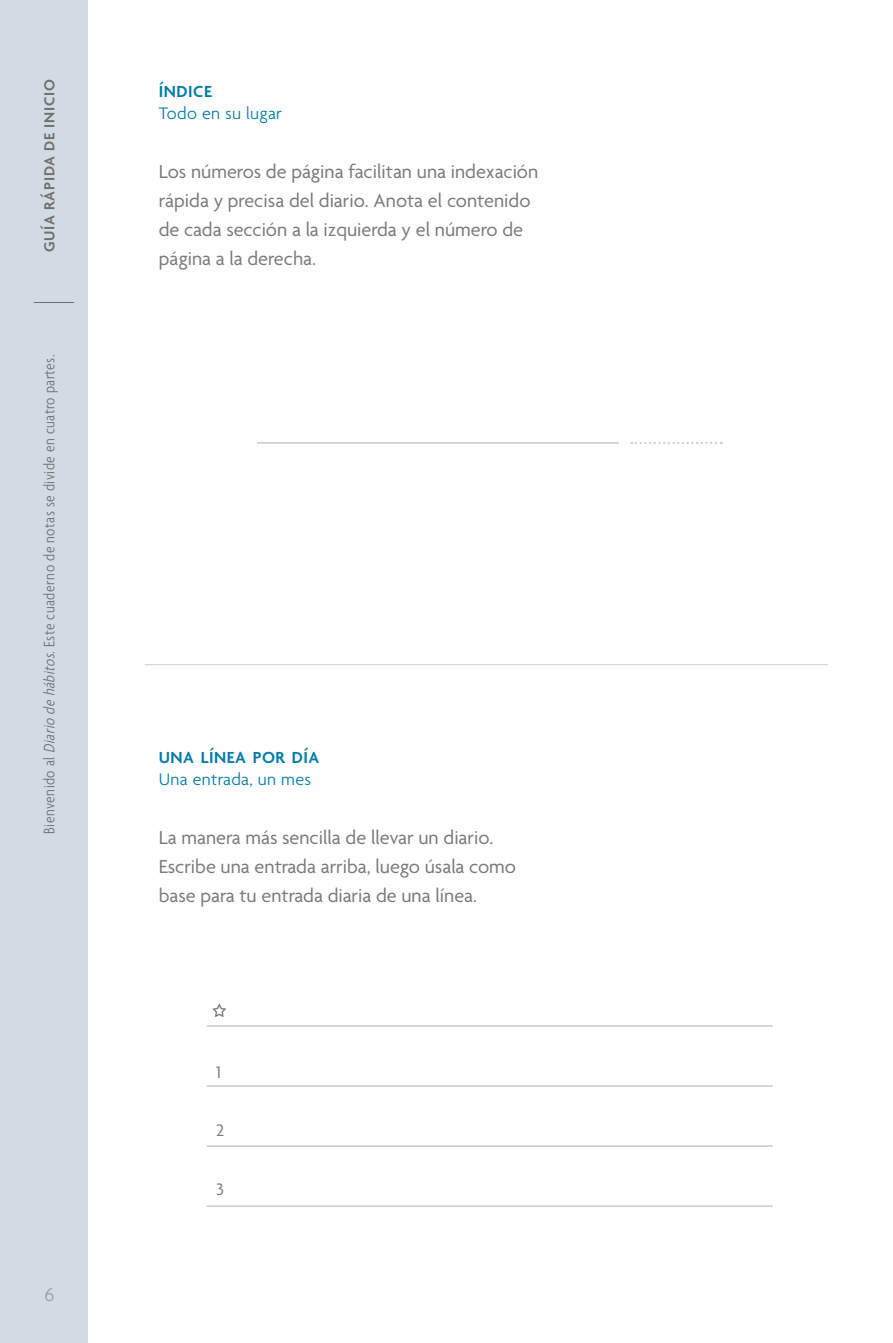
<style>
.page{position:relative;width:893px;height:1343px;background:#fff}
.page>*{position:absolute;margin:0;border:0;box-sizing:border-box;transform-origin:0 0}
.t1{font:20.25px/29.2px "Agenda";color:#7e7a78}
.t2{font:300 20.25px "Agenda";color:#a09d9c}
.t3{font:300 18px "Agenda";letter-spacing:.02em;color:#037ba9}
.t4{font:18px "Agenda";color:#7e7a78}
.t5{font:600 17.32px "Agenda";letter-spacing:.03em;color:#037ba9}
.t6{font:300 condensed 16.43px "Agenda";letter-spacing:.03em;color:#72706d}
.t7{font:600 15.75px "Agenda";letter-spacing:.05em;color:#72706d}
.s1{font-style:italic}
</style>
<div class="page">
<div style="left:0;top:0;width:87px;height:1343px;background:#d0dbe4"></div>
<hr style="left:207px;top:1025px;width:565px;height:2px;background:#d1cecd">
<hr style="left:207px;top:1085px;width:565px;height:2px;background:#d1cecd">
<hr style="left:207px;top:1145px;width:565px;height:2px;background:#d1cecd">
<hr style="left:207px;top:1205px;width:565px;height:2px;background:#d1cecd">
<svg style="left:212px;top:1003px;width:14px;height:15px"></svg>
<hr style="left:34px;top:302px;width:40px;height:1px;background:#72706d">
<hr style="left:145px;top:664px;width:682px;height:1px;background:#d1cecd">
<hr style="left:258px;top:442px;width:360px;height:2px;background:#d1cecd">
<svg style="left:631px;top:442px;width:91px;height:2px"></svg>
<p class="t7" style="left:41px;top:252px;width:175px;rotate:-90deg">GUÍA RÁPIDA DE INICIO</p>
<p class="t6" style="left:40px;top:834px;width:481px;rotate:-90deg">Bienvenido al <span class="s1">Diario de hábitos</span>. Este cuaderno de notas se divide en cuatro partes.</p>
<p class="t2" style="left:45px;top:1283px;width:11px">6</p>
<p class="t5" style="left:159px;top:82px;width:55px">ÍNDICE</p>
<p class="t3" style="left:159px;top:104px;width:125px">Todo en su lugar</p>
<p class="t1" style="left:159px;top:158px;width:381px">Los números de página facilitan una indexación rápida y precisa del diario. Anota el contenido de cada sección a la izquierda y el número de página a la derecha.</p>
<p class="t5" style="left:159px;top:748px;width:162px">UNA LÍNEA POR DÍA</p>
<p class="t3" style="left:159px;top:770px;width:154px">Una entrada, un mes</p>
<p class="t1" style="left:159px;top:824px;width:359px">La manera más sencilla de llevar un diario.<br>Escribe una entrada arriba, luego úsala como base para tu entrada diaria de una línea.</p>
<p class="t4" style="left:216px;top:1062px;width:6px">1</p>
<p class="t4" style="left:216px;top:1121px;width:10px">2</p>
<p class="t4" style="left:216px;top:1179px;width:9px">3</p>
</div>
